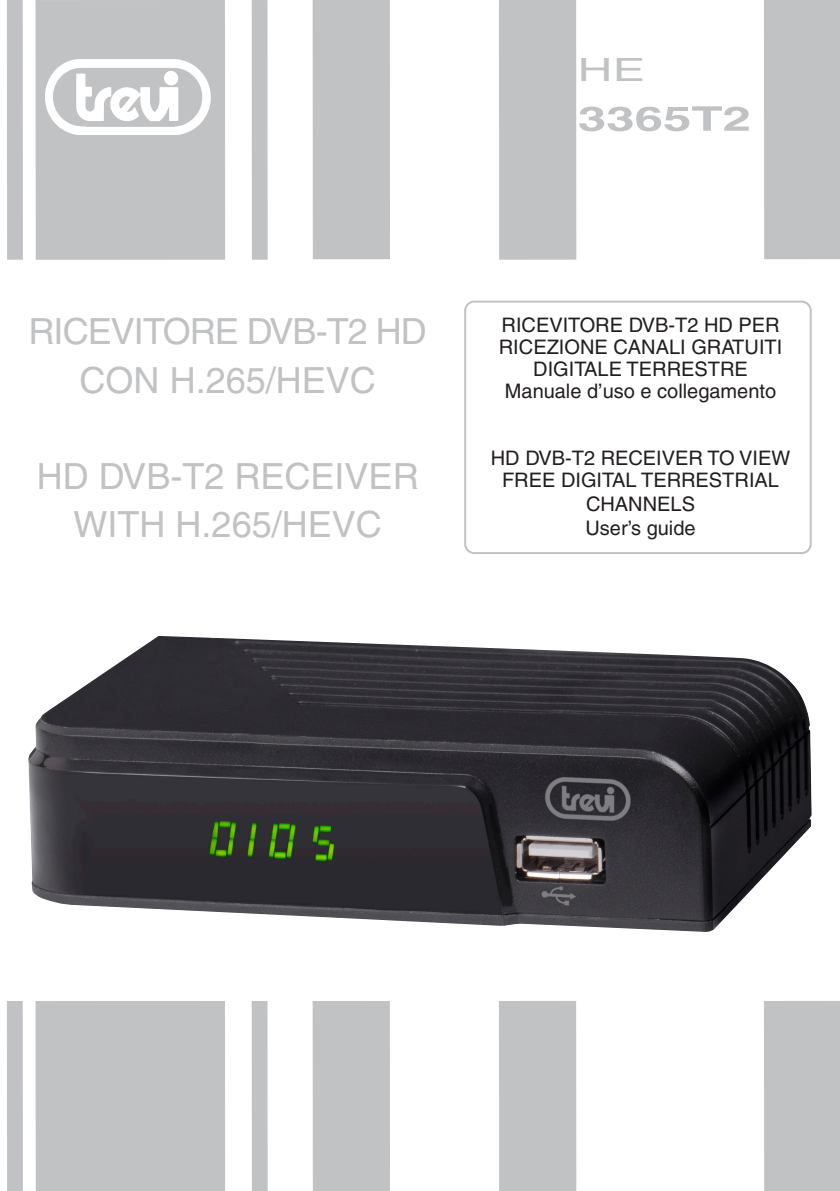
<style>
.page{position:relative;width:840px;height:1191px;background:#fff}
.page>*{position:absolute;margin:0;border:0;box-sizing:border-box;transform-origin:0 0}
.Corpo_testo{font:36px "Helvetica";color:#c1c2c4}
.Corpo_testo-2{font:36px "Helvetica";letter-spacing:-.025em;color:#c1c2c4}
.t1{font:700 34px "Helvetica";color:#c1c2c4;scale:1.5 1}
.t2{font:32px "Helvetica";color:#c1c2c4;scale:1.5 1}
.Corpo_testo-3{font:20px/22px "Helvetica";color:#231f20;text-align:center}
</style>
<div class="page">
<div style="left:312px;top:0;width:78px;height:259px;background:#c1c2c4"></div>
<div style="left:36px;top:0;width:189px;height:260px;background:#c1c2c4"></div>
<div style="left:7px;top:0;width:16px;height:260px;background:#c1c2c4"></div>
<div style="left:499px;top:0;width:77px;height:260px;background:#c1c2c4"></div>
<div style="left:764px;top:0;width:75px;height:259px;background:#c1c2c4"></div>
<div style="left:251px;top:0;width:16px;height:260px;background:#c1c2c4"></div>
<div style="left:464px;top:301px;width:347px;height:253px;border:2px solid #c1c2c4;border-radius:9px"></div>
<img style="left:45px;top:60px;width:165px;height:75px">
<div style="left:312px;top:1001px;width:78px;height:190px;background:#c1c2c4"></div>
<div style="left:35px;top:1001px;width:190px;height:190px;background:#c1c2c4"></div>
<div style="left:7px;top:1001px;width:16px;height:190px;background:#c1c2c4"></div>
<div style="left:498px;top:1001px;width:78px;height:190px;background:#c1c2c4"></div>
<div style="left:763px;top:1001px;width:76px;height:190px;background:#c1c2c4"></div>
<div style="left:251px;top:1001px;width:16px;height:190px;background:#c1c2c4"></div>
<img style="left:28px;top:636px;width:783px;height:296px">
<p class="t2" style="left:577px;top:52px;width:46px">HE</p>
<p class="t1" style="left:577px;top:98px;width:117px">3365T2</p>
<p class="Corpo_testo-2" style="left:28px;top:311px;width:400px">RICEVITORE DVB-T2 HD</p>
<p class="Corpo_testo" style="left:79px;top:359px;width:298px">CON H.265/HEVC</p>
<p class="Corpo_testo" style="left:37px;top:455px;width:383px">HD DVB-T2 RECEIVER</p>
<p class="Corpo_testo" style="left:73px;top:503px;width:310px">WITH H.265/HEVC</p>
<p class="Corpo_testo-3" style="left:501px;top:314px;width:279px">RICEVITORE DVB-T2 HD PER</p>
<p class="Corpo_testo-3" style="left:498px;top:336px;width:285px">RICEZIONE CANALI GRATUITI<br>DIGITALE TERRESTRE</p>
<p class="Corpo_testo-3" style="left:504px;top:380px;width:273px">Manuale d’uso e collegamento</p>
<p class="Corpo_testo-3" style="left:490px;top:447px;width:301px">HD DVB-T2 RECEIVER TO VIEW<br>FREE DIGITAL TERRESTRIAL</p>
<p class="Corpo_testo-3" style="left:585px;top:493px;width:110px">CHANNELS</p>
<p class="Corpo_testo-3" style="left:585px;top:517px;width:112px">User’s guide</p>
</div>
